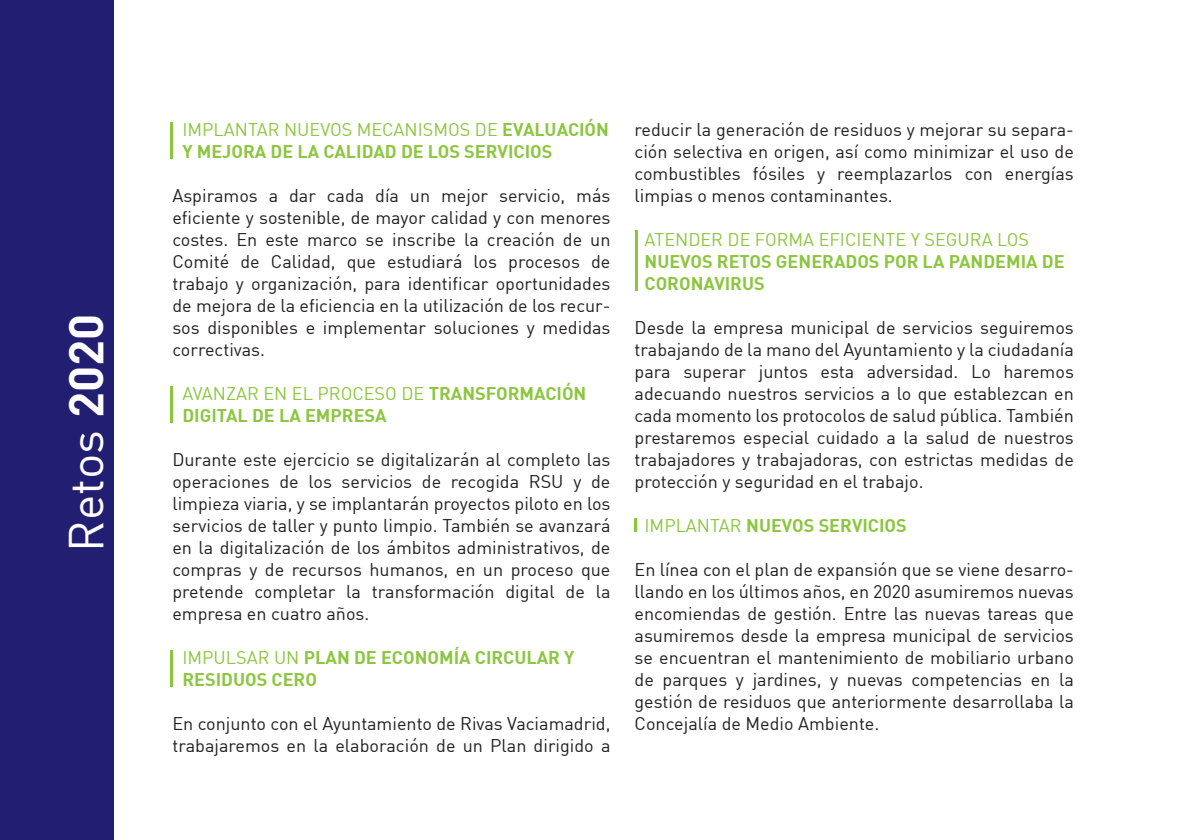
<style>
.page{position:relative;width:1191px;height:840px;background:#fff}
.page>*{position:absolute;margin:0;border:0;box-sizing:border-box;transform-origin:0 0}
.t1{font:48px "DIN";color:#fff}
.t2{font:18px/22px "DIN";color:#231f20;text-align:justify}
.t3{font:700 18px/22px "DIN";color:#8bc63e}
.t4{font:18px "DIN";color:#8bc63e}
.s1{font-weight:700}
.s2{font-weight:400}
</style>
<div class="page">
<div style="left:0;top:0;width:113px;height:839px;background:#221e72"></div>
<hr style="left:171px;top:122px;width:2px;height:36px;background:#8bc63e">
<hr style="left:171px;top:386px;width:2px;height:36px;background:#8bc63e">
<hr style="left:635px;top:231px;width:2px;height:60px;background:#8bc63e">
<hr style="left:634px;top:518px;width:3px;height:14px;background:#8bc63e">
<hr style="left:171px;top:650px;width:2px;height:36px;background:#8bc63e">
<h1 class="t1" style="left:56px;top:551px;width:239px;rotate:-90deg">Retos <span class="s1">2020</span></h1>
<p class="t3" style="left:182px;top:117px;width:428px"><span class="s2">IMPLANTAR NUEVOS MECANISMOS DE</span> EVALUACIÓN<br>Y MEJORA DE LA CALIDAD DE LOS SERVICIOS</p>
<p class="t2" style="left:172px;top:184px;width:440px">Aspiramos a dar cada día un mejor servicio, más eficiente y sostenible, de mayor calidad y con menores costes. En este marco se inscribe la creación de un Comité de Calidad, que estudiará los procesos de trabajo y organización, para identificar oportunidades de mejora de la eficiencia en la utilización de los recur&shy;sos disponibles e implementar soluciones y medidas correctivas.</p>
<p class="t3" style="left:182px;top:381px;width:405px"><span class="s2">AVANZAR EN EL PROCESO DE</span> TRANSFORMACIÓN<br>DIGITAL DE LA EMPRESA</p>
<p class="t2" style="left:172px;top:448px;width:440px">Durante este ejercicio se digitalizarán al completo las operaciones de los servicios de recogida RSU y de limpieza viaria, y se implantarán proyectos piloto en los servicios de taller y punto limpio. También se avanzará en la digitalización de los ámbitos administrativos, de compras y de recursos humanos, en un proceso que pretende completar la transformación digital de la empresa en cuatro años.</p>
<p class="t3" style="left:182px;top:645px;width:394px"><span class="s2">IMPULSAR UN</span> PLAN DE ECONOMÍA CIRCULAR Y<br>RESIDUOS CERO</p>
<p class="t2" style="left:172px;top:712px;width:439px">En conjunto con el Ayuntamiento de Rivas Vaciamadrid, trabajaremos en la elaboración de un Plan dirigido a</p>
<p class="t2" style="left:634px;top:118px;width:441px">reducir la generación de residuos y mejorar su separa&shy;ción selectiva en origen, así como minimizar el uso de combustibles fósiles y reemplazarlos con energías limpias o menos contaminantes.</p>
<p class="t4" style="left:644px;top:228px;width:386px">ATENDER DE FORMA EFICIENTE Y SEGURA LOS</p>
<p class="t3" style="left:644px;top:249px;width:421px">NUEVOS RETOS GENERADOS POR LA PANDEMIA DE<br>CORONAVIRUS</p>
<p class="t2" style="left:634px;top:316px;width:441px">Desde la empresa municipal de servicios seguiremos trabajando de la mano del Ayuntamiento y la ciudadanía para superar juntos esta adversidad. Lo haremos adecuando nuestros servicios a lo que establezcan en cada momento los protocolos de salud pública. También prestaremos especial cuidado a la salud de nuestros trabajadores y trabajadoras, con estrictas medidas de protección y seguridad en el trabajo.</p>
<p class="t3" style="left:644px;top:513px;width:264px"><span class="s2">IMPLANTAR</span> NUEVOS SERVICIOS</p>
<p class="t2" style="left:634px;top:557px;width:441px">En línea con el plan de expansión que se viene desarro&shy;llando en los últimos años, en 2020 asumiremos nuevas encomiendas de gestión. Entre las nuevas tareas que asumiremos desde la empresa municipal de servicios se encuentran el mantenimiento de mobiliario urbano de parques y jardines, y nuevas competencias en la gestión de residuos que anteriormente desarrollaba la Concejalía de Medio Ambiente.</p>
</div>
